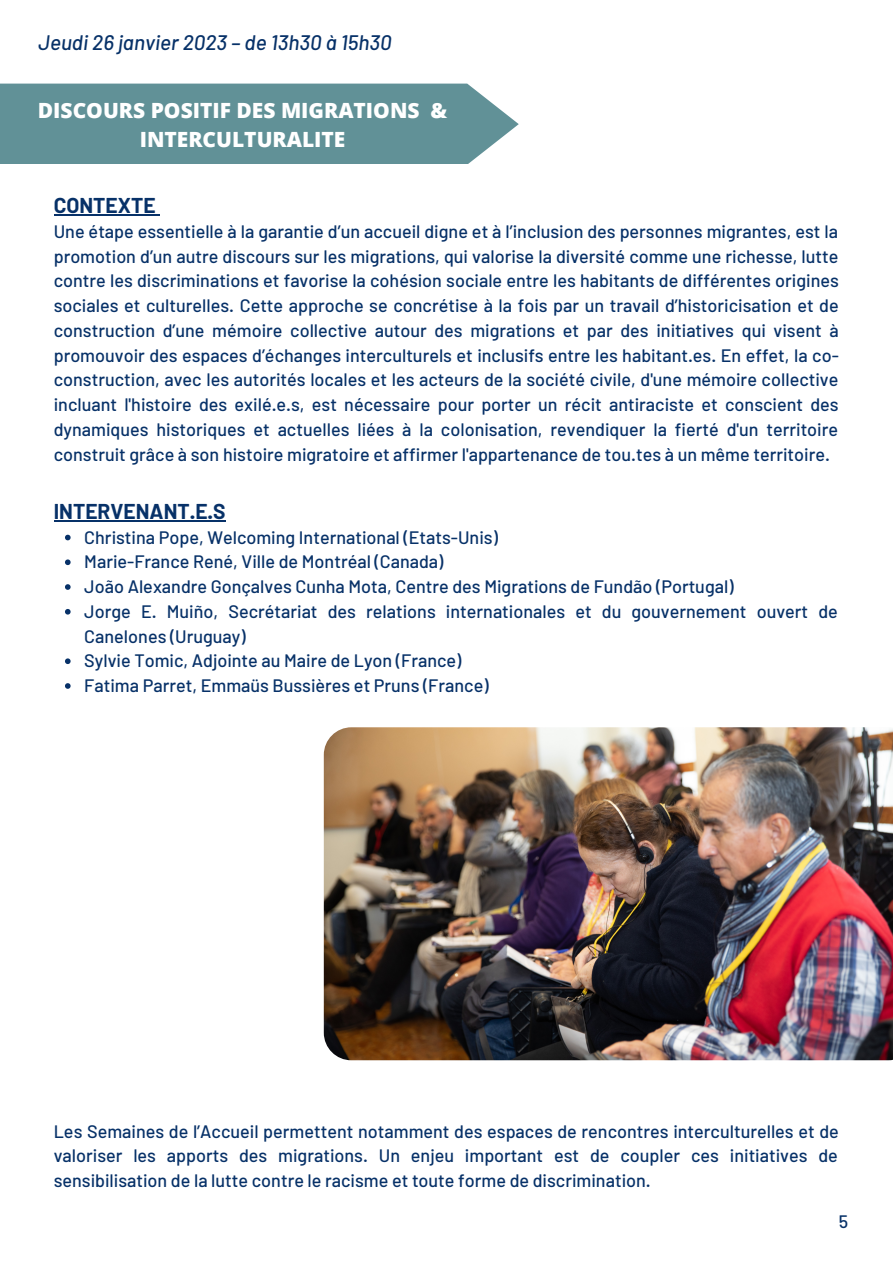
<style>
.page{position:relative;width:893px;height:1264px;background:#fff}
.page>*{position:absolute;margin:0;border:0;box-sizing:border-box;transform-origin:0 0}
.t1{font:800 21px/29.2px "Open Sans";color:#fff;text-align:center}
.t2{font:italic 500 21px "Barlow";color:#073168}
.t3{font:700 21px "Barlow";color:#073168}
.t4{font:500 18px/24.8px "Barlow";color:#073168;text-align:justify}
</style>
<div class="page">
<svg style="left:65px;top:534px;width:6px;height:6px"></svg>
<svg style="left:65px;top:559px;width:6px;height:6px"></svg>
<svg style="left:65px;top:584px;width:6px;height:6px"></svg>
<svg style="left:65px;top:609px;width:6px;height:5px"></svg>
<svg style="left:65px;top:658px;width:6px;height:6px"></svg>
<svg style="left:65px;top:683px;width:6px;height:5px"></svg>
<hr style="left:54px;top:214px;width:102px;height:1px;background:#073168">
<hr style="left:54px;top:520px;width:171px;height:1px;background:#073168">
<div style="left:0;top:84px;width:518px;height:80px;background:#619197"></div>
<img style="left:324px;top:727px;width:568px;height:333px">
<p class="t2" style="left:38px;top:29px;width:355px">Jeudi 26 janvier 2023 – de 13h30 à 15h30</p>
<p class="t1" style="left:38px;top:95px;width:411px">DISCOURS POSITIF DES MIGRATIONS &amp;<br>INTERCULTURALITE</p>
<p class="t3" style="left:54px;top:192px;width:103px">CONTEXTE</p>
<p class="t4" style="left:54px;top:218px;width:786px">Une étape essentielle à la garantie d’un accueil digne et à l’inclusion des personnes migrantes, est la promotion d’un autre discours sur les migrations, qui valorise la diversité comme une richesse, lutte contre les discriminations et favorise la cohésion sociale entre les habitants de différentes origines sociales et culturelles. Cette approche se concrétise à la fois par un travail d’historicisation et de construction d’une mémoire collective autour des migrations et par des initiatives qui visent à promouvoir des espaces d’échanges interculturels et inclusifs entre les habitant.es. En effet, la co&shy;construction, avec les autorités locales et les acteurs de la société civile, d'une mémoire collective incluant l'histoire des exilé.e.s, est nécessaire pour porter un récit antiraciste et conscient des dynamiques historiques et actuelles liées à la colonisation, revendiquer la fierté d'un territoire construit grâce à son histoire migratoire et affirmer l'appartenance de tou.tes à un même territoire.</p>
<p class="t3" style="left:54px;top:498px;width:173px">INTERVENANT.E.S</p>
<p class="t4" style="left:84px;top:524px;width:755px;text-align:left">Christina Pope, Welcoming International (Etats-Unis)<br>Marie-France René, Ville de Montréal (Canada)<br>João Alexandre Gonçalves Cunha Mota, Centre des Migrations de Fundão (Portugal)<br>Jorge E. Muiño, Secrétariat des relations internationales et du gouvernement ouvert de Canelones (Uruguay)<br>Sylvie Tomic, Adjointe au Maire de Lyon (France)<br>Fatima Parret, Emmaüs Bussières et Pruns (France)</p>
<p class="t4" style="left:54px;top:1117px;width:786px">Les Semaines de l’Accueil permettent notamment des espaces de rencontres interculturelles et de valoriser les apports des migrations. Un enjeu important est de coupler ces initiatives de sensibilisation de la lutte contre le racisme et toute forme de discrimination.</p>
<p class="t4" style="left:838px;top:1208px;width:11px">5</p>
</div>
